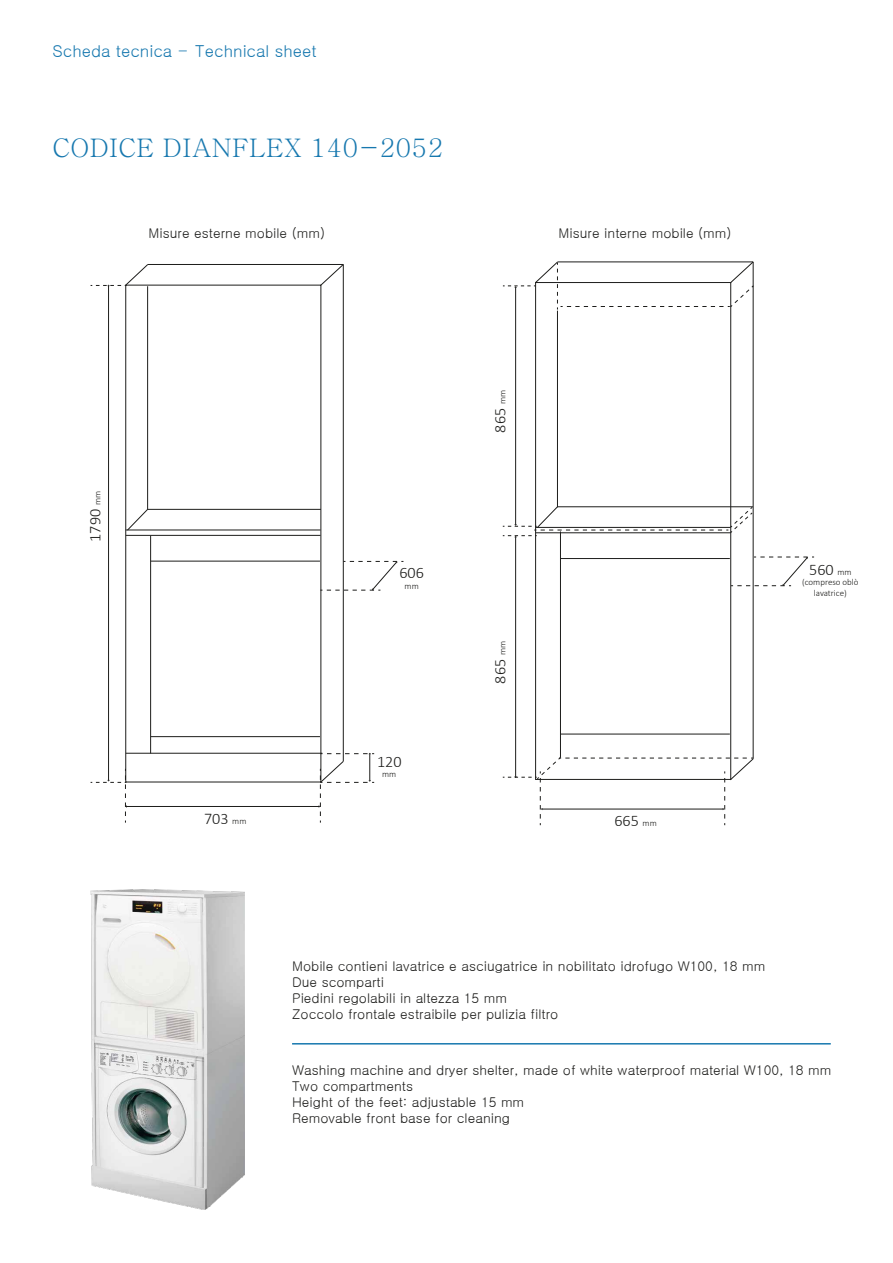
<style>
.page{position:relative;width:893px;height:1263px;background:#fff}
.page>*{position:absolute;margin:0;border:0;box-sizing:border-box;transform-origin:0 0}
.t1{font:500 25.5px "Adobe Myungjo Std";color:#1778af}
.t2{font:16.5px "Gulim";color:#1778af}
.t3{font:300 16.2px "Calibri";color:#1d1d1b}
.t4{font:13.5px/16.2px "Gulim";color:#1d1d1b}
.t5{font:300 9px/10.8px "Calibri";color:#1d1d1b;text-align:center}
.s1{font-size:9px}
</style>
<div class="page">
<hr style="left:515px;top:536px;width:1px;height:241px;background:#1d1d1b">
<hr style="left:753px;top:262px;width:1px;height:497px;background:#1d1d1b">
<hr style="left:560px;top:531px;width:1px;height:227px;background:#1d1d1b">
<hr style="left:561px;top:558px;width:169px;height:1px;background:#1d1d1b">
<hr style="left:561px;top:734px;width:169px;height:1px;background:#1d1d1b">
<svg style="left:503px;top:757px;width:251px;height:68px"></svg>
<hr style="left:558px;top:506px;width:195px;height:1px;background:#1d1d1b">
<svg style="left:731px;top:557px;width:83px;height:29px"></svg>
<hr style="left:515px;top:287px;width:1px;height:238px;background:#1d1d1b">
<svg style="left:503px;top:261px;width:251px;height:48px"></svg>
<hr style="left:557px;top:311px;width:1px;height:196px;background:#1d1d1b">
<svg style="left:503px;top:506px;width:249px;height:32px"></svg>
<svg style="left:321px;top:561px;width:82px;height:30px"></svg>
<div style="left:125px;top:285px;width:196px;height:497px;border:1px solid #1d1d1b"></div>
<hr style="left:126px;top:535px;width:195px;height:1px;background:#1d1d1b">
<hr style="left:126px;top:529px;width:195px;height:1px;background:#1d1d1b">
<svg style="left:319px;top:265px;width:24px;height:21px"></svg>
<hr style="left:343px;top:264px;width:1px;height:497px;background:#1d1d1b">
<hr style="left:148px;top:264px;width:195px;height:1px;background:#1d1d1b">
<hr style="left:150px;top:536px;width:1px;height:217px;background:#1d1d1b">
<hr style="left:151px;top:561px;width:169px;height:1px;background:#1d1d1b">
<hr style="left:151px;top:736px;width:169px;height:1px;background:#1d1d1b">
<hr style="left:148px;top:509px;width:173px;height:1px;background:#1d1d1b">
<hr style="left:147px;top:286px;width:1px;height:224px;background:#1d1d1b">
<svg style="left:127px;top:509px;width:21px;height:21px"></svg>
<hr style="left:126px;top:753px;width:196px;height:1px;background:#1d1d1b">
<hr style="left:108px;top:285px;width:1px;height:496px;background:#1d1d1b">
<hr style="left:126px;top:806px;width:193px;height:1px;background:#1d1d1b">
<svg style="left:91px;top:264px;width:58px;height:22px"></svg>
<svg style="left:91px;top:769px;width:36px;height:54px"></svg>
<svg style="left:318px;top:753px;width:56px;height:70px"></svg>
<img style="left:91px;top:889px;width:153px;height:320px">
<hr style="left:292px;top:1043px;width:539px;height:1px;background:#1778af">
<p class="t2" style="left:53px;top:43px;width:266px">Scheda tecnica - Technical sheet</p>
<h1 class="t1" style="left:53px;top:134px;width:392px">CODICE DIANFLEX 140-2052</h1>
<p class="t4" style="left:148px;top:225px;width:178px">Misure esterne mobile (mm)</p>
<p class="t4" style="left:559px;top:225px;width:174px">Misure interne mobile (mm)</p>
<p class="t3" style="left:85px;top:542px;width:52px;rotate:-90deg">1790 <span class="s1">mm</span></p>
<p class="t3" style="left:204px;top:808px;width:44px">703 <span class="s1">mm</span></p>
<p class="t3" style="left:399px;top:563px;width:26px">606</p>
<p class="t5" style="left:405px;top:580px;width:16px">mm</p>
<p class="t3" style="left:377px;top:751px;width:26px">120</p>
<p class="t5" style="left:382px;top:769px;width:16px">mm</p>
<p class="t3" style="left:490px;top:433px;width:44px;rotate:-90deg">865 <span class="s1">mm</span></p>
<p class="t3" style="left:490px;top:683px;width:44px;rotate:-90deg">865 <span class="s1">mm</span></p>
<p class="t3" style="left:614px;top:811px;width:44px">665 <span class="s1">mm</span></p>
<p class="t3" style="left:809px;top:559px;width:44px">560 <span class="s1">mm</span></p>
<p class="t5" style="left:802px;top:577px;width:58px">(compreso oblò lavatrice)</p>
<p class="t4" style="left:292px;top:958px;width:475px">Mobile contieni lavatrice e asciugatrice in nobilitato idrofugo W100, 18 mm Due scomparti<br>Piedini regolabili in altezza 15 mm<br>Zoccolo frontale estraibile per pulizia filtro</p>
<p class="t4" style="left:292px;top:1062px;width:541px">Washing machine and dryer shelter, made of white waterproof material W100, 18 mm Two compartments<br>Height of the feet: adjustable 15 mm<br>Removable front base for cleaning</p>
</div>
